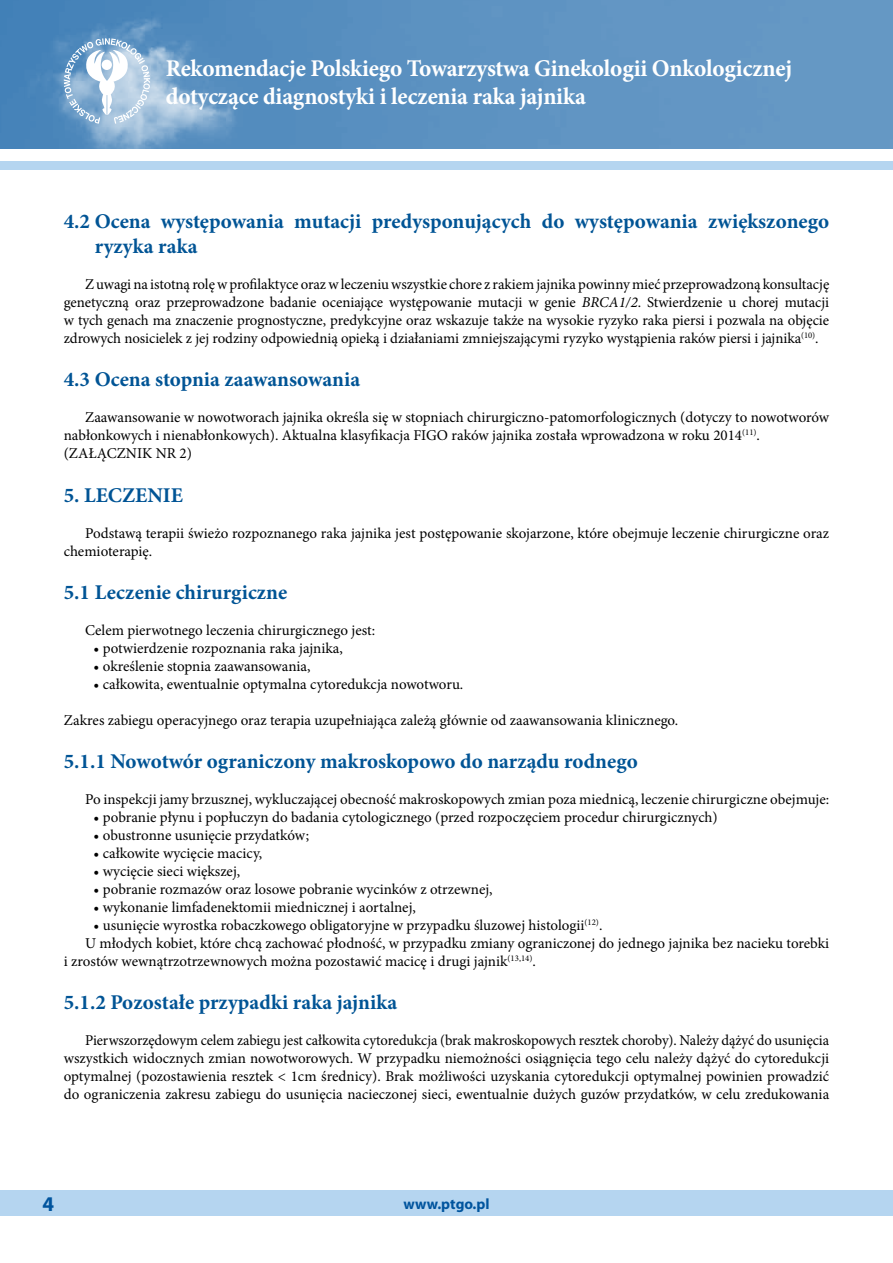
<style>
.page{position:relative;width:893px;height:1263px;background:#fff}
.page>*{position:absolute;margin:0;border:0;box-sizing:border-box;transform-origin:0 0}
.t1{font:700 24px/28.8px "Minion Pro";letter-spacing:-.01em;color:#fff}
.t2{font:700 21px/25.2px "Minion Pro";color:#005495}
.t3{font:700 21px "Myriad Pro";color:#00549e}
.t4{font:15px/18px "Minion Pro";color:#000;text-align:justify}
.t5{font:700 15px "Myriad Pro";color:#00549e}
.s1{font-style:italic}
</style>
<div class="page">
<div style="left:0;top:162px;width:893px;height:8px;background:#b5d5f0"></div>
<img style="left:0;top:0;width:893px;height:149px">
<div style="left:0;top:1191px;width:893px;height:25px;background:#b5d5f0"></div>
<svg style="left:64px;top:38px;width:86px;height:86px"></svg>
<h1 class="t1" style="left:166px;top:53px;width:628px">Rekomendacje Polskiego Towarzystwa Ginekologii Onkologicznej dotyczące diagnostyki i leczenia raka jajnika</h1>
<h2 class="t2" style="left:95px;top:208px;width:736px;text-indent:-31px">4.2 Ocena występowania mutacji predysponujących do występowania zwiększonego ryzyka raka</h2>
<p class="t4" style="left:64px;top:275px;width:767px;text-indent:21px">Zuwagi na istotną rolęwprofilaktyce orazwleczeniuwszystkie chore z rakiem jajnika powinny mieć przeprowadzoną konsultację genetyczną oraz przeprowadzone badanie oceniające występowanie mutacji w genie <span class="s1">BRCA1/2</span>. Stwierdzenie u chorej mutacji w tych genach ma znaczenie prognostyczne, predykcyjne oraz wskazuje także na wysokie ryzyko raka piersi i pozwala na objęcie zdrowych nosicielek z jej rodziny odpowiednią opieką i działaniami zmniejszającymi ryzyko wystąpienia raków piersi i jajnika<sup>(10)</sup>.</p>
<h2 class="t2" style="left:64px;top:367px;width:298px">4.3 Ocena stopnia zaawansowania</h2>
<p class="t4" style="left:64px;top:409px;width:767px;text-align:left;text-indent:21px">Zaawansowanie w nowotworach jajnika określa się w stopniach chirurgiczno-patomorfologicznych (dotyczy to nowotworów nabłonkowych i nienabłonkowych). Aktualna klasyfikacja FIGO raków jajnika została wprowadzona w roku 2014<sup>(11)</sup>. (ZAŁĄCZNIK NR 2)</p>
<h2 class="t2" style="left:64px;top:482px;width:121px">5. LECZENIE</h2>
<p class="t4" style="left:64px;top:524px;width:767px;text-indent:21px">Podstawą terapii świeżo rozpoznanego raka jajnika jest postępowanie skojarzone, które obejmuje leczenie chirurgiczne oraz chemioterapię.</p>
<h2 class="t2" style="left:64px;top:579px;width:225px">5.1 Leczenie chirurgiczne</h2>
<p class="t4" style="left:85px;top:621px;width:292px">Celem pierwotnego leczenia chirurgicznego jest:</p>
<p class="t4" style="left:94px;top:639px;width:251px">• potwierdzenie rozpoznania raka jajnika,</p>
<p class="t4" style="left:94px;top:657px;width:219px">• określenie stopnia zaawansowania,</p>
<p class="t4" style="left:94px;top:675px;width:371px">• całkowita, ewentualnie optymalna cytoredukcja nowotworu.</p>
<p class="t4" style="left:64px;top:711px;width:616px">Zakres zabiegu operacyjnego oraz terapia uzupełniająca zależą głównie od zaawansowania klinicznego.</p>
<h2 class="t2" style="left:64px;top:748px;width:575px">5.1.1 Nowotwór ograniczony makroskopowo do narządu rodnego</h2>
<p class="t4" style="left:85px;top:790px;width:746px">Po inspekcji jamy brzusznej, wykluczającej obecność makroskopowych zmian poza miednicą, leczenie chirurgiczne obejmuje:</p>
<p class="t4" style="left:94px;top:808px;width:626px">• pobranie płynu i popłuczyn do badania cytologicznego (przed rozpoczęciem procedur chirurgicznych)</p>
<p class="t4" style="left:94px;top:826px;width:217px">• obustronne usunięcie przydatków;</p>
<p class="t4" style="left:94px;top:844px;width:170px">• całkowite wycięcie macicy,</p>
<p class="t4" style="left:94px;top:862px;width:148px">• wycięcie sieci większej,</p>
<p class="t4" style="left:94px;top:880px;width:400px">• pobranie rozmazów oraz losowe pobranie wycinków z otrzewnej,</p>
<p class="t4" style="left:94px;top:898px;width:324px">• wykonanie limfadenektomii miednicznej i aortalnej,</p>
<p class="t4" style="left:94px;top:916px;width:510px">• usunięcie wyrostka robaczkowego obligatoryjne w przypadku śluzowej histologii<sup>(12)</sup>.</p>
<p class="t4" style="left:85px;top:934px;width:746px">U młodych kobiet, które chcą zachować płodność, w przypadku zmiany ograniczonej do jednego jajnika bez nacieku torebki</p>
<p class="t4" style="left:64px;top:952px;width:473px">i zrostów wewnątrzotrzewnowych można pozostawić macicę i drugi jajnik<sup>(13,14)</sup>.</p>
<h2 class="t2" style="left:64px;top:989px;width:335px">5.1.2 Pozostałe przypadki raka jajnika</h2>
<p class="t4" style="left:64px;top:1031px;width:767px;text-indent:21px">Pierwszorzędowym celem zabiegu jest całkowita cytoredukcja (brak makroskopowych resztek choroby). Należy dążyć do usunięcia wszystkich widocznych zmian nowotworowych. W przypadku niemożności osiągnięcia tego celu należy dążyć do cytoredukcji optymalnej (pozostawienia resztek &lt; 1cm średnicy). Brak możliwości uzyskania cytoredukcji optymalnej powinien prowadzić do ograniczenia zakresu zabiegu do usunięcia nacieczonej sieci, ewentualnie dużych guzów przydatków, w celu zredukowania</p>
<h2 class="t3" style="left:43px;top:1190px;width:13px">4</h2>
<p class="t5" style="left:403px;top:1194px;width:88px">www.ptgo.pl</p>
</div>
